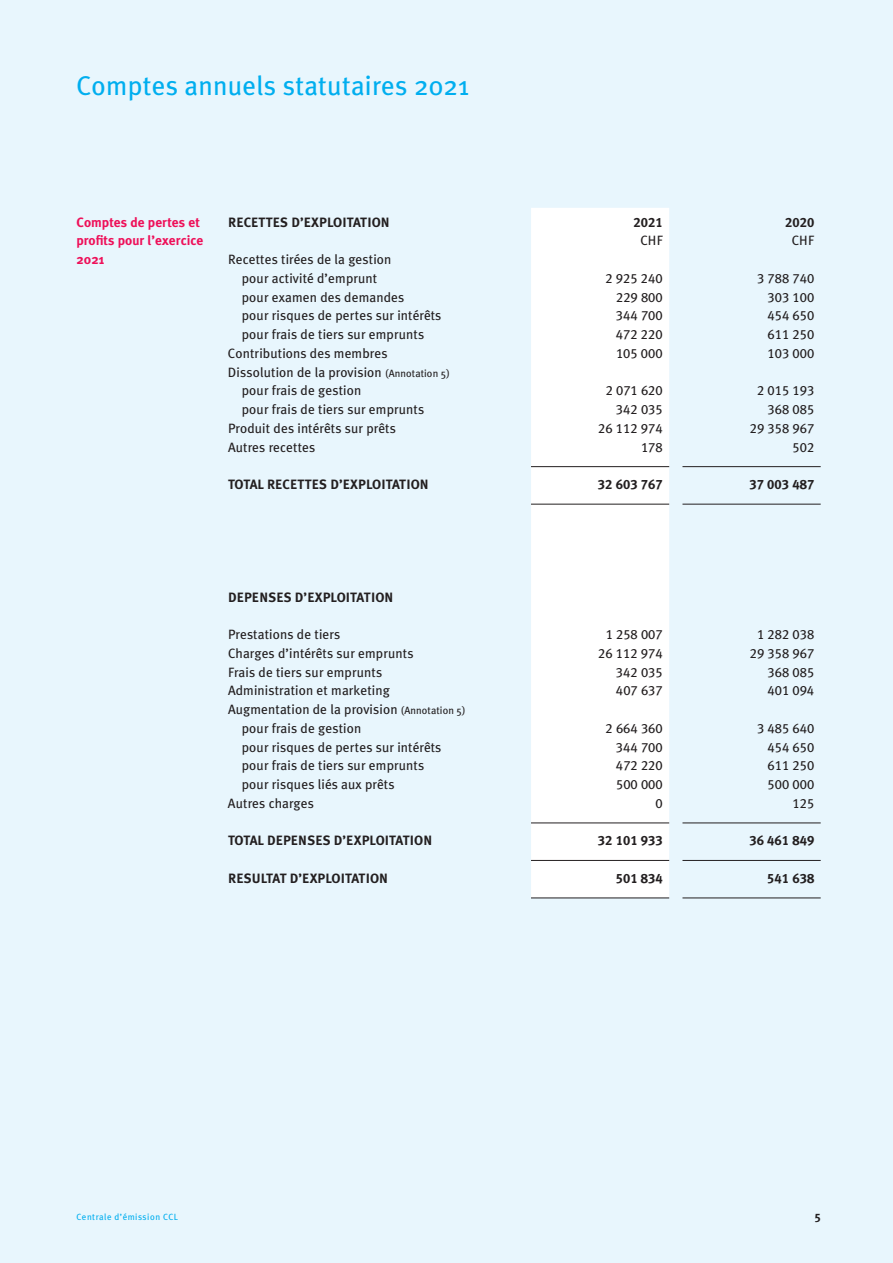
<style>
.page{position:relative;width:893px;height:1263px;background:#e8f6fd}
.page>*{position:absolute;margin:0;border:0;box-sizing:border-box;transform-origin:0 0}
.t1{font:27px "Meta Plus";letter-spacing:.01em;color:#00aeef}
.t2{font:13.5px/18.8px "Meta Plus";letter-spacing:.01em;color:#231f20}
.t3{font:13.5px "Meta Plus Book Caps";letter-spacing:.005em;color:#231f20}
.t4{font:700 13.5px "Meta Plus";letter-spacing:.01em;color:#231f20}
.t5{font:13.5px "Meta Plus Bold Caps";letter-spacing:.01em;color:#231f20}
.t6{font:700 13.5px/18.8px "Meta Plus";letter-spacing:.005em;color:#ee1059}
.t7{font:700 12px "Meta Plus";color:#231f20}
.t8{font:9px "Meta Plus";letter-spacing:.055em;color:#00aeef}
.s1{font-size:10.5px}
</style>
<div class="page">
<div style="left:531px;top:208px;width:138px;height:689px;background:#fff"></div>
<hr style="left:531px;top:466px;width:138px;height:1px;background:#231f20">
<hr style="left:682px;top:466px;width:139px;height:1px;background:#231f20">
<hr style="left:531px;top:504px;width:138px;height:1px;background:#231f20">
<hr style="left:682px;top:504px;width:139px;height:1px;background:#231f20">
<hr style="left:531px;top:822px;width:138px;height:1px;background:#231f20">
<hr style="left:682px;top:822px;width:139px;height:1px;background:#231f20">
<hr style="left:531px;top:860px;width:138px;height:1px;background:#231f20">
<hr style="left:682px;top:860px;width:139px;height:1px;background:#231f20">
<hr style="left:531px;top:897px;width:138px;height:1px;background:#231f20">
<hr style="left:682px;top:897px;width:139px;height:1px;background:#231f20">
<h1 class="t1" style="left:77px;top:70px;width:394px">Comptes annuels statutaires 2021</h1>
<p class="t6" style="left:77px;top:212px;width:128px">Comptes de pertes et profits pour l’exercice<br>2021</p>
<p class="t4" style="left:228px;top:214px;width:163px">RECETTES D’EXPLOITATION</p>
<p class="t5" style="left:634px;top:214px;width:31px">2021</p>
<p class="t5" style="left:785px;top:214px;width:31px">2020</p>
<p class="t3" style="left:640px;top:233px;width:24px">CHF</p>
<p class="t3" style="left:792px;top:233px;width:24px">CHF</p>
<p class="t2" style="left:228px;top:250px;width:165px;text-align:center">Recettes tirées de la gestion pour activité d’emprunt</p>
<p class="t3" style="left:606px;top:270px;width:59px">2 925 240</p>
<p class="t3" style="left:757px;top:270px;width:59px">3 788 740</p>
<p class="t2" style="left:242px;top:287px;width:164px">pour examen des demandes</p>
<p class="t3" style="left:616px;top:289px;width:48px">229 800</p>
<p class="t3" style="left:767px;top:289px;width:48px">303 100</p>
<p class="t2" style="left:242px;top:306px;width:201px">pour risques de pertes sur intérêts</p>
<p class="t3" style="left:616px;top:308px;width:48px">344 700</p>
<p class="t3" style="left:767px;top:308px;width:48px">454 650</p>
<p class="t2" style="left:242px;top:325px;width:184px">pour frais de tiers sur emprunts</p>
<p class="t3" style="left:616px;top:327px;width:48px">472 220</p>
<p class="t3" style="left:767px;top:327px;width:48px">611 250</p>
<p class="t2" style="left:228px;top:344px;width:161px">Contributions des membres</p>
<p class="t3" style="left:616px;top:345px;width:48px">105 000</p>
<p class="t3" style="left:767px;top:345px;width:48px">103 000</p>
<p class="t2" style="left:242px;top:362px;width:210px;text-indent:-14px">Dissolution de la provision <span class="s1">(Annotation 5) </span>pour frais de gestion</p>
<p class="t3" style="left:606px;top:383px;width:59px">2 071 620</p>
<p class="t3" style="left:757px;top:383px;width:59px">2 015 193</p>
<p class="t2" style="left:242px;top:400px;width:184px">pour frais de tiers sur emprunts</p>
<p class="t3" style="left:616px;top:402px;width:48px">342 035</p>
<p class="t3" style="left:767px;top:402px;width:48px">368 085</p>
<p class="t2" style="left:228px;top:419px;width:169px">Produit des intérêts sur prêts</p>
<p class="t3" style="left:598px;top:420px;width:66px">26 112 974</p>
<p class="t3" style="left:750px;top:420px;width:66px">29 358 967</p>
<p class="t2" style="left:228px;top:437px;width:89px">Autres recettes</p>
<p class="t3" style="left:641px;top:439px;width:23px">178</p>
<p class="t3" style="left:792px;top:439px;width:23px">502</p>
<p class="t4" style="left:228px;top:477px;width:202px">TOTAL RECETTES D’EXPLOITATION</p>
<p class="t5" style="left:598px;top:477px;width:66px">32 603 767</p>
<p class="t5" style="left:749px;top:477px;width:66px">37 003 487</p>
<p class="t4" style="left:228px;top:589px;width:167px">DEPENSES D’EXPLOITATION</p>
<p class="t2" style="left:228px;top:625px;width:114px">Prestations de tiers</p>
<p class="t3" style="left:606px;top:627px;width:59px">1 258 007</p>
<p class="t3" style="left:757px;top:627px;width:59px">1 282 038</p>
<p class="t2" style="left:228px;top:644px;width:187px">Charges d’intérêts sur emprunts</p>
<p class="t3" style="left:598px;top:645px;width:66px">26 112 974</p>
<p class="t3" style="left:750px;top:645px;width:66px">29 358 967</p>
<p class="t2" style="left:228px;top:662px;width:156px">Frais de tiers sur emprunts</p>
<p class="t3" style="left:616px;top:664px;width:48px">342 035</p>
<p class="t3" style="left:767px;top:664px;width:48px">368 085</p>
<p class="t2" style="left:228px;top:681px;width:163px">Administration et marketing</p>
<p class="t3" style="left:616px;top:683px;width:48px">407 637</p>
<p class="t3" style="left:767px;top:683px;width:48px">401 094</p>
<p class="t2" style="left:242px;top:700px;width:225px;text-indent:-14px">Augmentation de la provision <span class="s1">(Annotation 5) </span>pour frais de gestion</p>
<p class="t3" style="left:606px;top:720px;width:59px">2 664 360</p>
<p class="t3" style="left:757px;top:720px;width:59px">3 485 640</p>
<p class="t2" style="left:242px;top:737px;width:201px">pour risques de pertes sur intérêts</p>
<p class="t3" style="left:616px;top:739px;width:48px">344 700</p>
<p class="t3" style="left:767px;top:739px;width:48px">454 650</p>
<p class="t2" style="left:242px;top:756px;width:184px">pour frais de tiers sur emprunts</p>
<p class="t3" style="left:616px;top:758px;width:48px">472 220</p>
<p class="t3" style="left:767px;top:758px;width:48px">611 250</p>
<p class="t2" style="left:242px;top:775px;width:154px">pour risques liés aux prêts</p>
<p class="t3" style="left:616px;top:777px;width:48px">500 000</p>
<p class="t3" style="left:767px;top:777px;width:48px">500 000</p>
<p class="t2" style="left:228px;top:794px;width:88px">Autres charges</p>
<p class="t3" style="left:656px;top:795px;width:9px">0</p>
<p class="t3" style="left:792px;top:795px;width:23px">125</p>
<p class="t4" style="left:228px;top:833px;width:206px">TOTAL DEPENSES D’EXPLOITATION</p>
<p class="t5" style="left:598px;top:833px;width:66px">32 101 933</p>
<p class="t5" style="left:749px;top:833px;width:66px">36 461 849</p>
<p class="t4" style="left:228px;top:870px;width:162px">RESULTAT D’EXPLOITATION</p>
<p class="t5" style="left:616px;top:870px;width:49px">501 834</p>
<p class="t5" style="left:767px;top:870px;width:49px">541 638</p>
<p class="t8" style="left:77px;top:1212px;width:103px">Centrale d’émission CCL</p>
<p class="t7" style="left:815px;top:1209px;width:7px">5</p>
</div>
